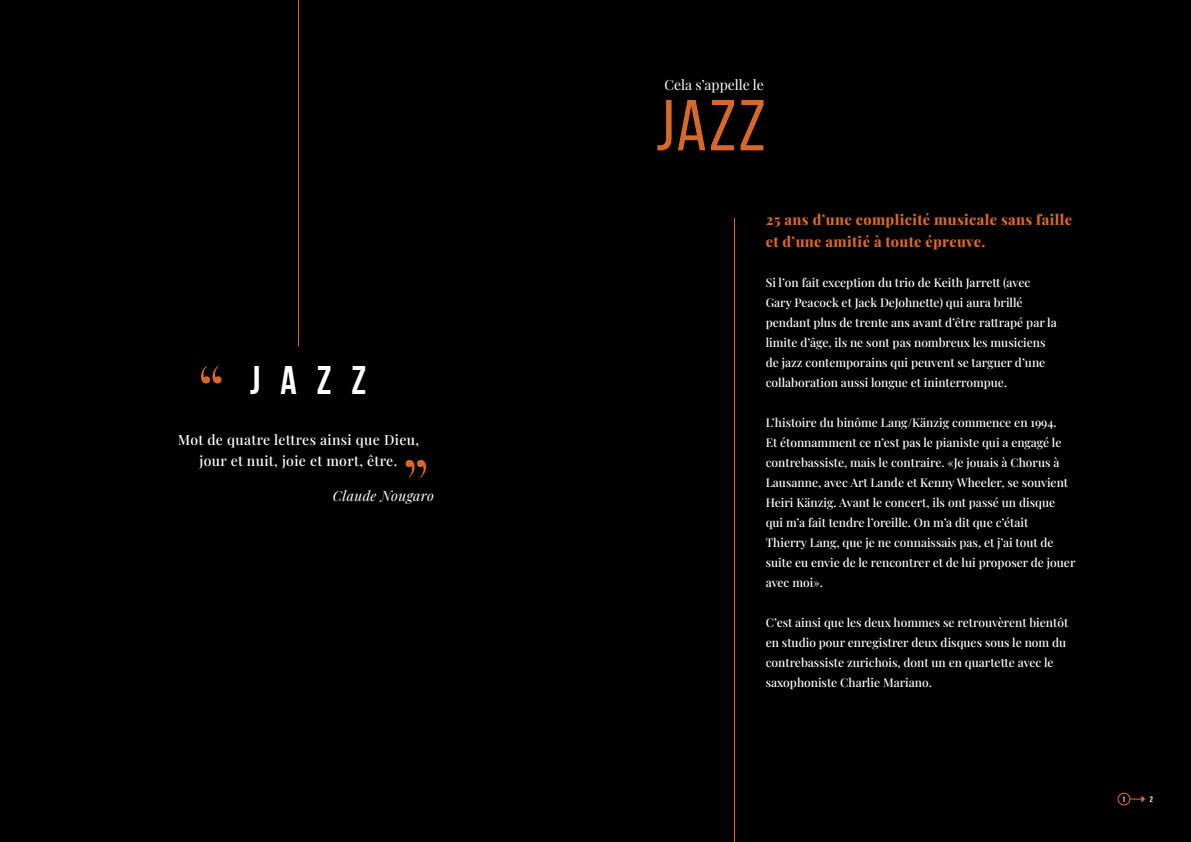
<style>
.page{position:relative;width:1191px;height:842px;background:#fff}
.page>*{position:absolute;margin:0;border:0;box-sizing:border-box;transform-origin:0 0}
.t1{font:72px "Bebas Neue";color:#d7682b}
.t2{font:600 70px "Cormorant";color:#d7682b}
.t3{font:700 40px "Bebas Neue";color:#fff}
.t4{font:800 14.5px/22px "Playfair Display";letter-spacing:.025em;color:#d7682b}
.t5{font:500 14px/21px "Playfair Display";letter-spacing:.025em;color:#fff;text-align:center}
.t6{font:14px "Playfair Display";color:#fff}
.t7{font:italic 14px "Playfair Display";letter-spacing:.025em;color:#fff}
.t8{font:500 12px/20px "Playfair Display";color:#fff}
.t9{font:700 8px "Bebas Neue";color:#fff}
</style>
<div class="page">
<div style="left:595px;top:0;width:596px;height:842px;background:#000"></div>
<div style="left:0;top:0;width:595px;height:842px;background:#000"></div>
<hr style="left:298px;top:0;width:1px;height:347px;background:#d7682b">
<hr style="left:734px;top:218px;width:1px;height:624px;background:#d7682b">
<div style="left:1117px;top:793px;width:13px;height:12px;border:1px solid #ec6839;border-radius:50%"></div>
<svg style="left:1130px;top:795px;width:15px;height:8px"></svg>
<h2 class="t2" style="left:200px;top:346px;width:24px">“</h2>
<h3 class="t3" style="left:250px;top:358px;width:118px">JAZZ</h3>
<p class="t5" style="left:178px;top:428px;width:243px">Mot de quatre lettres ainsi que Dieu, jour et nuit, joie et mort, être.</p>
<h2 class="t2" style="left:404px;top:401px;width:25px">„</h2>
<p class="t7" style="left:333px;top:484px;width:103px">Claude Nougaro</p>
<p class="t6" style="left:664px;top:73px;width:101px">Cela s’appelle le</p>
<h1 class="t1" style="left:656px;top:86px;width:111px">JAZZ</h1>
<p class="t4" style="left:765px;top:207px;width:308px">25 ans d’une complicité musicale sans faille et d’une amitié à toute épreuve.</p>
<p class="t8" style="left:765px;top:271px;width:292px">Si l’on fait exception du trio de Keith Jarrett (avec Gary Peacock et Jack DeJohnette) qui aura brillé pendant plus de trente ans avant d’être rattrapé par la limite d’âge, ils ne sont pas nombreux les musiciens de jazz contemporains qui peuvent se targuer d’une collaboration aussi longue et ininterrompue.</p>
<p class="t8" style="left:765px;top:411px;width:311px">L’histoire du binôme Lang/Känzig commence en 1994.<br>Et étonnamment ce n’est pas le pianiste qui a engagé le contrebassiste, mais le contraire. «Je jouais à Chorus à Lausanne, avec Art Lande et Kenny Wheeler, se souvient Heiri Känzig. Avant le concert, ils ont passé un disque qui m’a fait tendre l’oreille. On m’a dit que c’était<br>Thierry Lang, que je ne connaissais pas, et j’ai tout de suite eu envie de le rencontrer et de lui proposer de jouer avec moi».</p>
<p class="t8" style="left:765px;top:611px;width:304px">C’est ainsi que les deux hommes se retrouvèrent bientôt en studio pour enregistrer deux disques sous le nom du contrebassiste zurichois, dont un en quartette avec le saxophoniste Charlie Mariano.</p>
<p class="t9" style="left:1122px;top:795px;width:5px">1</p>
<p class="t9" style="left:1149px;top:795px;width:5px">2</p>
</div>
